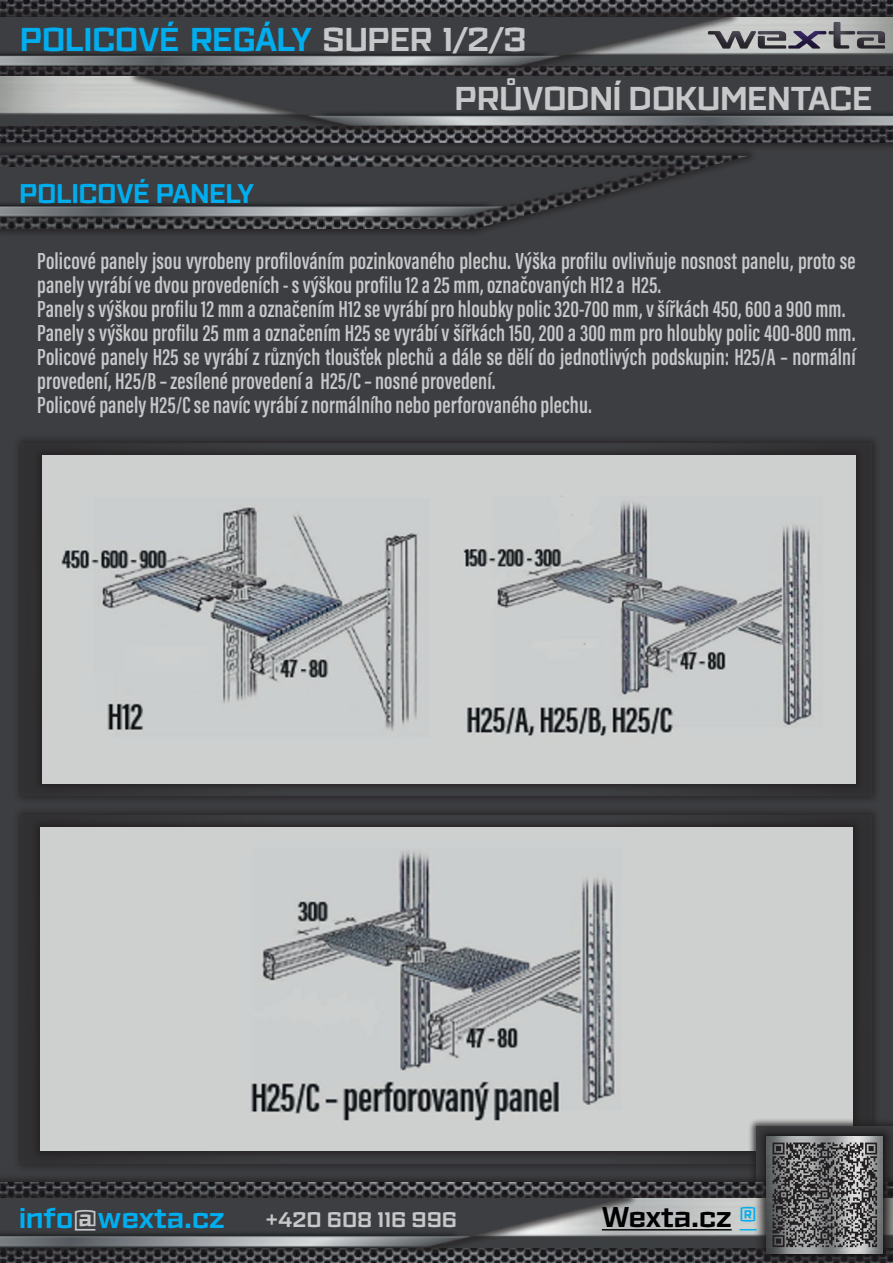
<style>
.page{position:relative;width:893px;height:1263px;background:#fff}
.page>*{position:absolute;margin:0;border:0;box-sizing:border-box;transform-origin:0 0}
.t1{font:700 33px/59.1px "Ironstrike";color:#c7c8ca}
.t2{font:700 28.5px "Ironstrike";color:#00aeef}
.t3{font:700 28.5px "Ironstrike";color:#000001}
.t4{font:700 27px "Ironstrike";color:#00aeef}
.t5{font:600 24px/24px "Acumin Pro Extra Cond";letter-spacing:.005em;color:#c7c8ca}
.t6{font:700 21px "Ironstrike";letter-spacing:.025em;color:#c7c8ca}
.s1{color:#00aeef}
.s2{color:#c7c8ca}
</style>
<div class="page">
<div style="left:0;top:152px;width:893px;height:1021px;background:#3d3e41"></div>
<div style="left:12px;top:806px;width:869px;height:367px;background:#353437"></div>
<div style="left:31px;top:819px;width:830px;height:340px;background:#231f20;opacity:.75"></div>
<div style="left:40px;top:827px;width:813px;height:324px;background:#ced0cf"></div>
<div style="left:12px;top:434px;width:869px;height:371px;background:#343436"></div>
<div style="left:34px;top:447px;width:830px;height:345px;background:#231f20;opacity:.75"></div>
<div style="left:43px;top:456px;width:812px;height:327px;background:#ced0cf"></div>
<div style="left:0;top:0;width:893px;height:152px;background:#231f20;opacity:.75"></div>
<img style="left:0;top:0;width:893px;height:142px">
<div style="left:0;top:68px;width:493px;height:67px;background:#231f20;opacity:.75"></div>
<img style="left:0;top:77px;width:80px;height:49px">
<div style="left:129px;top:68px;width:764px;height:67px;background:#231f20;opacity:.75"></div>
<img style="left:80px;top:77px;width:813px;height:49px">
<div style="left:399px;top:8px;width:494px;height:67px;background:#231f20;opacity:.75"></div>
<img style="left:789px;top:17px;width:104px;height:49px">
<div style="left:0;top:8px;width:740px;height:67px;background:#231f20;opacity:.75"></div>
<img style="left:0;top:17px;width:789px;height:49px">
<div style="left:748px;top:1118px;width:145px;height:145px;background:#231f20;opacity:.75"></div>
<div style="left:0;top:1173px;width:893px;height:90px;background:#363537"></div>
<img style="left:0;top:1182px;width:740px;height:81px">
<div style="left:399px;top:1189px;width:494px;height:67px;background:#231f20;opacity:.75"></div>
<img style="left:699px;top:1198px;width:41px;height:49px">
<div style="left:0;top:1189px;width:638px;height:67px;background:#231f20;opacity:.75"></div>
<img style="left:0;top:1198px;width:699px;height:49px">
<div style="left:754px;top:1123px;width:139px;height:140px;background:#231f20;opacity:.75"></div>
<div style="left:686px;top:19px;width:206px;height:36px;background:#231f20;opacity:.75"></div>
<hr style="left:602px;top:1229px;width:130px;height:1px;background:#000001">
<div style="left:0;top:147px;width:758px;height:91px;background:#39393c"></div>
<svg style="left:0;top:151px;width:749px;height:82px"></svg>
<div style="left:0;top:159px;width:684px;height:66px;background:#231f20;opacity:.56"></div>
<img style="left:0;top:168px;width:687px;height:49px">
<img style="left:43px;top:487px;width:394px;height:265px">
<img style="left:437px;top:487px;width:402px;height:265px">
<img style="left:225px;top:831px;width:424px;height:313px">
<svg style="left:740px;top:1127px;width:153px;height:136px"></svg>
<h1 class="t1" style="left:455px;top:9px;width:419px;text-indent:-435px"><span class="s1">POLICOVÉ REGÁLY</span> SUPER 1/2/3<br>PRŮVODNÍ DOKUMENTACE</h1>
<p class="t4" style="left:20px;top:177px;width:236px">POLICOVÉ PANELY</p>
<p class="t5" style="left:37px;top:249px;width:820px">Policové panely jsou vyrobeny profilováním pozinkovaného plechu. Výška profilu ovlivňuje nosnost panelu, proto se panely vyrábí ve dvou provedeních - s výškou profilu 12 a 25 mm, označovaných H12 a H25.<br>Panely s výškou profilu 12 mm a označením H12 se vyrábí pro hloubky polic 320-700 mm, v šířkách 450, 600 a 900 mm.<br>Panely s výškou profilu 25 mm a označením H25 se vyrábí v šířkách 150, 200 a 300 mm pro hloubky polic 400-800 mm.<br>Policové panely H25 se vyrábí z různých tloušťek plechů a dále se dělí do jednotlivých podskupin: H25/A – normální provedení, H25/B – zesílené provedení a H25/C – nosné provedení.<br>Policové panely H25/C se navíc vyrábí z normálního nebo perforovaného plechu.</p>
<p class="t2" style="left:19px;top:1200px;width:207px">info<span class="s2">@</span>wexta.cz</p>
<p class="t6" style="left:266px;top:1206px;width:193px">+420 608 116 996</p>
<p class="t3" style="left:602px;top:1199px;width:156px">Wexta.cz <span class="s1">®</span></p>
</div>
